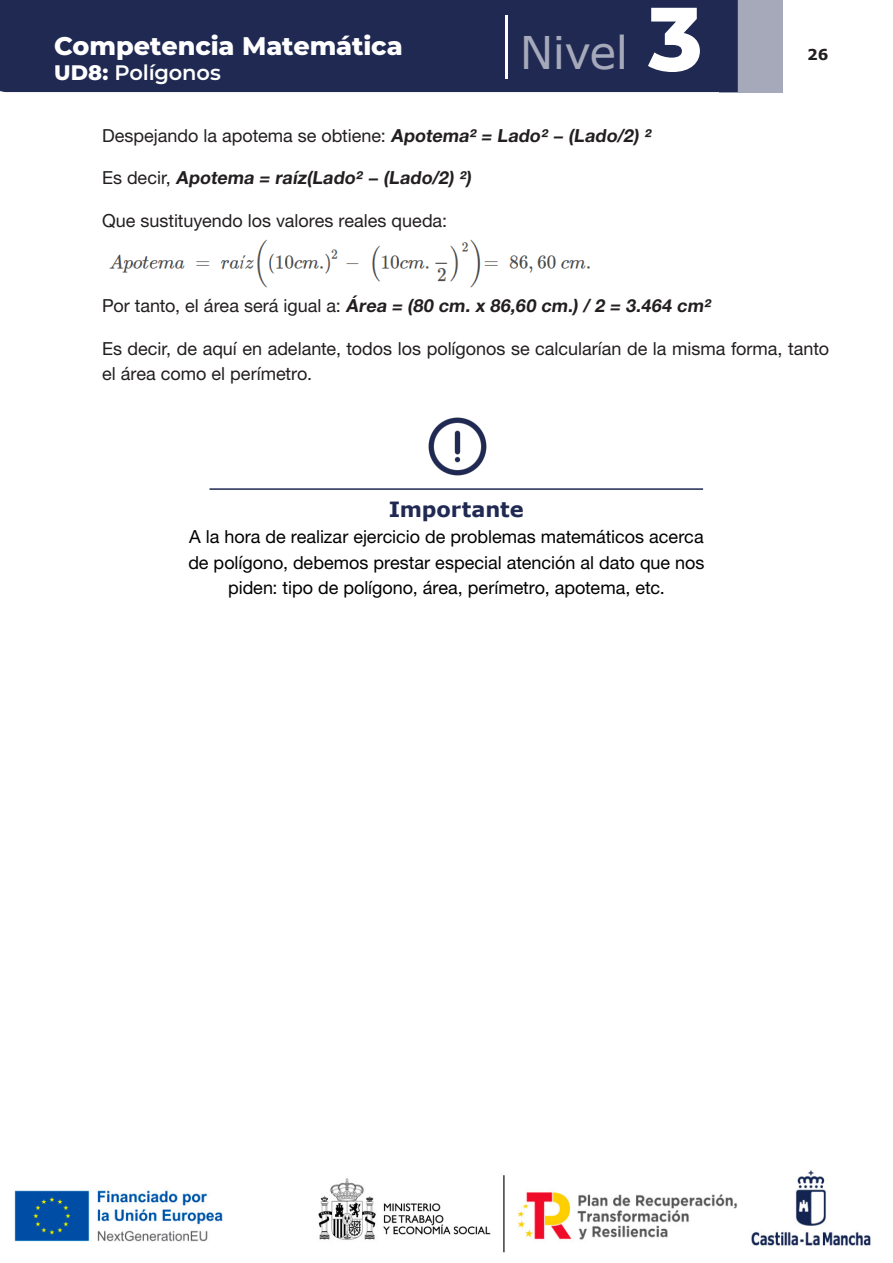
<style>
.page{position:relative;width:893px;height:1263px;background:#fff}
.page>*{position:absolute;margin:0;border:0;box-sizing:border-box;transform-origin:0 0}
.t1{font:45px "Verdana";letter-spacing:-.015em;color:#a5a9ba}
.t2{font:800 25.5px "Montserrat";letter-spacing:-.005em;color:#fff}
.t3{font:600 21px "Montserrat";letter-spacing:-.01em;color:#fff}
.t4{font:700 21px "Verdana";letter-spacing:-.005em;color:#1f2952}
.PUNTO_PARRAFOS_SIGUI{font:18px/25.5px "Helvetica Neue LT 55 Rm";color:#231f20}
.t5{font:18px/25.5px "Helvetica Neue LT 55 Rm";color:#000;text-align:center}
.PUNTO_PARRAFOS_SIGUI-2{font:18px "Helvetica Neue LT 75 Bd";color:#231f20}
.t6{font:700 15px "Verdana";color:#231f20}
.s1{font-weight:800}
.s2{font-family:"Montserrat";font-weight:800;font-size:90px;color:#fff}
.s3{font-family:"Helvetica Neue LT 75 Bd"}
.s4{font-family:"Helvetica Neue LT 55 Rm"}
</style>
<div class="page">
<img style="left:14px;top:1170px;width:857px;height:83px">
<div style="left:719px;top:0;width:63px;height:92px;background:#a5a9ba"></div>
<div style="left:0;top:0;width:738px;height:92px;background:#1f2952"></div>
<hr style="left:505px;top:16px;width:2px;height:63px;background:#fff">
<img style="left:428px;top:417px;width:59px;height:59px">
<hr style="left:209px;top:488px;width:494px;height:2px;background:#1f2952">
<img style="left:109px;top:239px;width:481px;height:49px">
<h2 class="t2" style="left:54px;top:27px;width:350px">Competencia Matemática</h2>
<p class="t3" style="left:54px;top:58px;width:168px"><span class="s1">UD8:</span> Polígonos</p>
<h1 class="t1" style="left:520px;top:22px;width:184px">Nivel <span class="s2">3</span></h1>
<p class="PUNTO_PARRAFOS_SIGUI" style="left:102px;top:122px;width:553px">Despejando la apotema se obtiene: <span class="s3">Apotema² = Lado² − (Lado/2) ²</span></p>
<p class="PUNTO_PARRAFOS_SIGUI-2" style="left:102px;top:167px;width:371px"><span class="s4">E s d e c i r,</span> Apotema = raíz(Lado² − (Lado/2) ²)</p>
<p class="PUNTO_PARRAFOS_SIGUI" style="left:102px;top:207px;width:346px">Que sustituyendo los valores reales queda:</p>
<p class="t6" style="left:807px;top:44px;width:23px">26</p>
<p class="PUNTO_PARRAFOS_SIGUI-2" style="left:102px;top:294px;width:613px"><span class="s4">Por tanto, el área será igual a:</span> Área = (80 cm. x 86,60 cm.) / 2 = 3.464 cm²</p>
<p class="PUNTO_PARRAFOS_SIGUI" style="left:102px;top:335px;width:729px">Es decir, de aquí en adelante, todos los polígonos se calcularían de la misma forma, tanto el área como el perímetro.</p>
<p class="t4" style="left:389px;top:495px;width:136px">Importante</p>
<p class="t5" style="left:188px;top:524px;width:518px">A la hora de realizar ejercicio de problemas matemáticos acerca de polígono, debemos prestar especial atención al dato que nos piden: tipo de polígono, área, perímetro, apotema, etc.</p>
</div>
